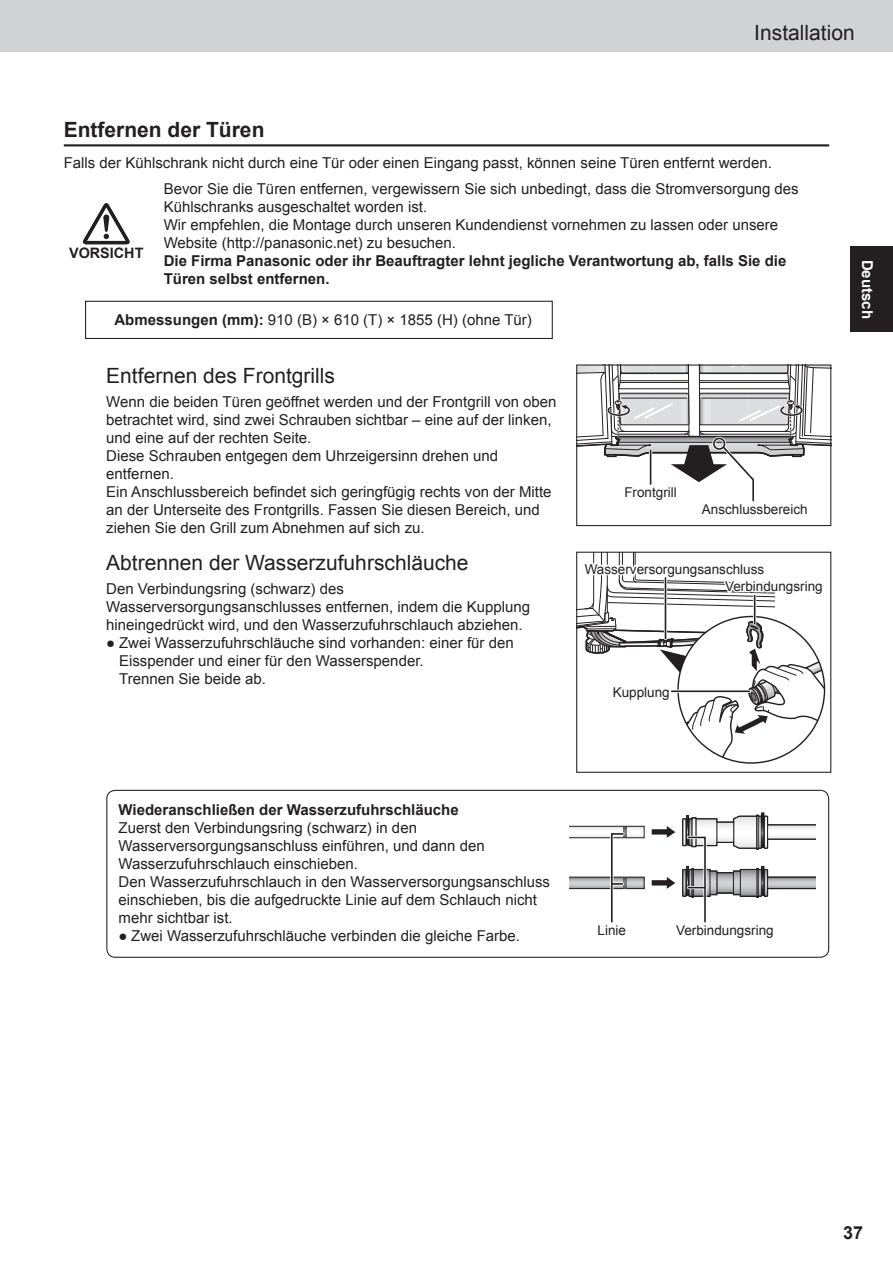
<style>
.page{position:relative;width:893px;height:1263px;background:#fff}
.page>*{position:absolute;margin:0;border:0;box-sizing:border-box;transform-origin:0 0}
.t1{font:21px "Arial";color:#231f20}
.t2{font:700 21px "Arial";color:#231f20}
.t3{font:700 18px "Arial";color:#231f20}
.t4{font:15px/18px "Arial";color:#231f20}
.t5{font:700 15px/18px "Arial";color:#231f20}
.t6{font:700 15px "Arial";color:#fff}
.t7{font:700 14.4px "Arial";color:#231f20}
.t8{font:13.5px "Arial";color:#231f20}
.s1{font-weight:700}
</style>
<div class="page">
<div style="left:0;top:0;width:893px;height:51px;background:#d1d2d4"></div>
<div style="left:850px;top:247px;width:43px;height:85px;background:#231f20"></div>
<hr style="left:64px;top:144px;width:765px;height:2px;background:#231f20">
<svg style="left:83px;top:203px;width:47px;height:41px"></svg>
<div style="left:85px;top:301px;width:468px;height:38px;border:1px solid #231f20"></div>
<svg style="left:577px;top:364px;width:254px;height:157px"></svg>
<div style="left:713px;top:438px;width:12px;height:12px;border:2px solid #231f20;border-radius:50%"></div>
<div style="left:576px;top:552px;width:255px;height:221px;border:1px solid #231f20"></div>
<svg style="left:577px;top:551px;width:249px;height:212px"></svg>
<div style="left:106px;top:790px;width:723px;height:168px;border:1px solid #231f20;border-radius:9px"></div>
<svg style="left:652px;top:812px;width:164px;height:111px"></svg>
<svg style="left:569px;top:826px;width:75px;height:97px"></svg>
<h1 class="t1" style="left:754px;top:18px;width:102px">Installation</h1>
<h1 class="t2" style="left:64px;top:116px;width:202px">Entfernen der Türen</h1>
<p class="t4" style="left:64px;top:154px;width:710px">Falls der Kühlschrank nicht durch eine Tür oder einen Eingang passt, können seine Türen entfernt werden.</p>
<p class="t4" style="left:164px;top:180px;width:637px">Bevor Sie die Türen entfernen, vergewissern Sie sich unbedingt, dass die Stromversorgung des Kühlschranks ausgeschaltet worden ist.<br>Wir empfehlen, die Montage durch unseren Kundendienst vornehmen zu lassen oder unsere Website (http://panasonic.net) zu besuchen.</p>
<p class="t5" style="left:164px;top:252px;width:624px">Die Firma Panasonic oder ihr Beauftragter lehnt jegliche Verantwortung ab, falls Sie die<br>Türen selbst entfernen.</p>
<p class="t4" style="left:114px;top:311px;width:419px"><span class="s1">Abmessungen (mm):</span> 910 (B) × 610 (T) × 1855 (H) (ohne Tür)</p>
<h1 class="t1" style="left:106px;top:361px;width:230px">Entfernen des Frontgrills</h1>
<p class="t4" style="left:106px;top:392px;width:452px">Wenn die beiden Türen geöffnet werden und der Frontgrill von oben betrachtet wird, sind zwei Schrauben sichtbar – eine auf der linken, und eine auf der rechten Seite.<br>Diese Schrauben entgegen dem Uhrzeigersinn drehen und entfernen.<br>Ein Anschlussbereich befindet sich geringfügig rechts von der Mitte an der Unterseite des Frontgrills. Fassen Sie diesen Bereich, und ziehen Sie den Grill zum Abnehmen auf sich zu.</p>
<p class="t7" style="left:69px;top:243px;width:76px">VORSICHT</p>
<p class="t8" style="left:624px;top:483px;width:54px">Frontgrill</p>
<p class="t8" style="left:702px;top:500px;width:107px">Anschlussbereich</p>
<h1 class="t1" style="left:106px;top:549px;width:364px">Abtrennen der Wasserzufuhrschläuche</h1>
<p class="t4" style="left:106px;top:579px;width:425px">Den Verbindungsring (schwarz) des<br>Wasserversorgungsanschlusses entfernen, indem die Kupplung hineingedrückt wird, und den Wasserzufuhrschlauch abziehen.</p>
<p class="t4" style="left:119px;top:633px;width:396px;text-indent:-13px">● Zwei Wasserzufuhrschläuche sind vorhanden: einer für den<br>Eisspender und einer für den Wasserspender.<br>Trennen Sie beide ab.</p>
<p class="t8" style="left:585px;top:560px;width:181px">Wasserversorgungsanschluss</p>
<p class="t8" style="left:613px;top:683px;width:59px">Kupplung</p>
<p class="t8" style="left:725px;top:577px;width:99px">Verbindungsring</p>
<p class="t6" style="left:877px;top:260px;width:61px;rotate:90deg">Deutsch</p>
<p class="t5" style="left:119px;top:802px;width:342px">Wiederanschließen der Wasserzufuhrschläuche</p>
<p class="t4" style="left:119px;top:819px;width:433px">Zuerst den Verbindungsring (schwarz) in den Wasserversorgungsanschluss einführen, und dann den Wasserzufuhrschlauch einschieben.<br>Den Wasserzufuhrschlauch in den Wasserversorgungsanschluss einschieben, bis die aufgedruckte Linie auf dem Schlauch nicht mehr sichtbar ist.</p>
<p class="t4" style="left:119px;top:927px;width:403px">● Zwei Wasserzufuhrschläuche verbinden die gleiche Farbe.</p>
<p class="t8" style="left:597px;top:921px;width:30px">Linie</p>
<p class="t8" style="left:676px;top:921px;width:99px">Verbindungsring</p>
<p class="t3" style="left:843px;top:1221px;width:22px">37</p>
</div>
